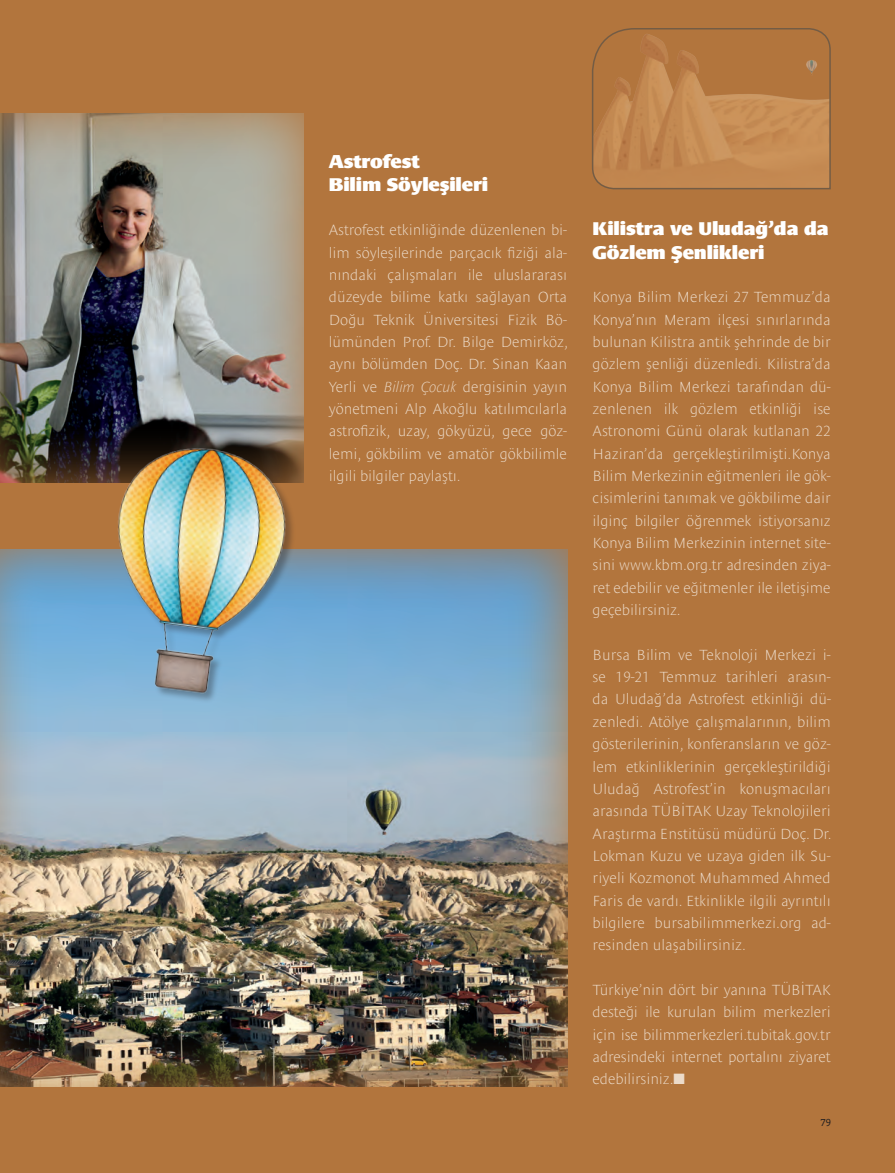
<style>
.page{position:relative;width:895px;height:1173px;background:#fff}
.page>*{position:absolute;margin:0;border:0;box-sizing:border-box;transform-origin:0 0}
.t1{font:900 18.9px/22.6px "Le Monde Sans Pro";letter-spacing:-.01em;color:#fff}
.t2{font:300 expanded 15px/22.4px "Le Monde Sans Pro";letter-spacing:-.005em;color:#ecdbca;text-align:justify}
.t3{font:10.35px "Le Monde Courrier Pro";color:#231f20}
.s1{font-style:italic}
</style>
<div class="page">
<div style="left:0;top:0;width:895px;height:1172px;background:#b2753d"></div>
<img style="left:0;top:113px;width:304px;height:370px">
<img style="left:0;top:549px;width:568px;height:538px">
<img style="left:71px;top:426px;width:245px;height:287px">
<svg style="left:592px;top:28px;width:239px;height:162px"></svg>
<p class="t1" style="left:329px;top:149px;width:161px">Astrofest<br>Bilim Söyleşileri</p>
<p class="t2" style="left:329px;top:217px;width:240px">Astrofest etkinliğinde düzenlenen bi&shy;lim söyleşilerinde parçacık fiziği ala&shy;nındaki çalışmaları ile uluslararası düzeyde bilime katkı sağlayan Orta Doğu Teknik Üniversitesi Fizik Bö&shy;lümünden Prof. Dr. Bilge Demirköz, aynı bölümden Doç. Dr. Sinan Kaan Yerli ve <span class="s1">Bilim Çocuk</span> dergisinin yayın yönetmeni Alp Akoğlu katılımcılarla astrofizik, uzay, gökyüzü, gece göz&shy;lemi, gökbilim ve amatör gökbilimle ilgili bilgiler paylaştı.</p>
<p class="t1" style="left:592px;top:215px;width:238px;line-height:24px">Kilistra ve Uludağ’da da<br>Gözlem Şenlikleri</p>
<p class="t2" style="left:592px;top:284px;width:240px">Konya Bilim Merkezi 27 Temmuz’da Konya’nın Meram ilçesi sınırlarında bulunan Kilistra antik şehrinde de bir gözlem şenliği düzenledi. Kilistra’da Konya Bilim Merkezi tarafından dü&shy;zenlenen ilk gözlem etkinliği ise Astronomi Günü olarak kutlanan 22<br>Haziran’da gerçekleştirilmişti.Konya Bilim Merkezinin eğitmenleri ile gök&shy;cisimlerini tanımak ve gökbilime dair ilginç bilgiler öğrenmek istiyorsanız Konya Bilim Merkezinin internet site&shy;sini www.kbm.org.tr adresinden ziya&shy;ret edebilir ve eğitmenler ile iletişime geçebilirsiniz.</p>
<p class="t2" style="left:592px;top:641px;width:240px">Bursa Bilim ve Teknoloji Merkezi i&shy;se 19-21 Temmuz tarihleri arasın&shy;da Uludağ’da Astrofest etkinliği dü&shy;zenledi. Atölye çalışmalarının, bilim gösterilerinin, konferansların ve göz&shy;lem etkinliklerinin gerçekleştirildiği Uludağ Astrofest’in konuşmacıları arasında TÜBİTAK Uzay Teknolojileri Araştırma Enstitüsü müdürü Doç. Dr.<br>Lokman Kuzu ve uzaya giden ilk Su&shy;riyeli Kozmonot Muhammed Ahmed Faris de vardı. Etkinlikle ilgili ayrıntılı bilgilere bursabilimmerkezi.org ad&shy;resinden ulaşabilirsiniz.</p>
<p class="t2" style="left:592px;top:976px;width:240px">Türkiye’nin dört bir yanına TÜBİTAK desteği ile kurulan bilim merkezleri için ise bilimmerkezleri.tubitak.gov.tr adresindeki internet portalını ziyaret edebilirsiniz.■</p>
<p class="t3" style="left:820px;top:1113px;width:12px">79</p>
</div>
